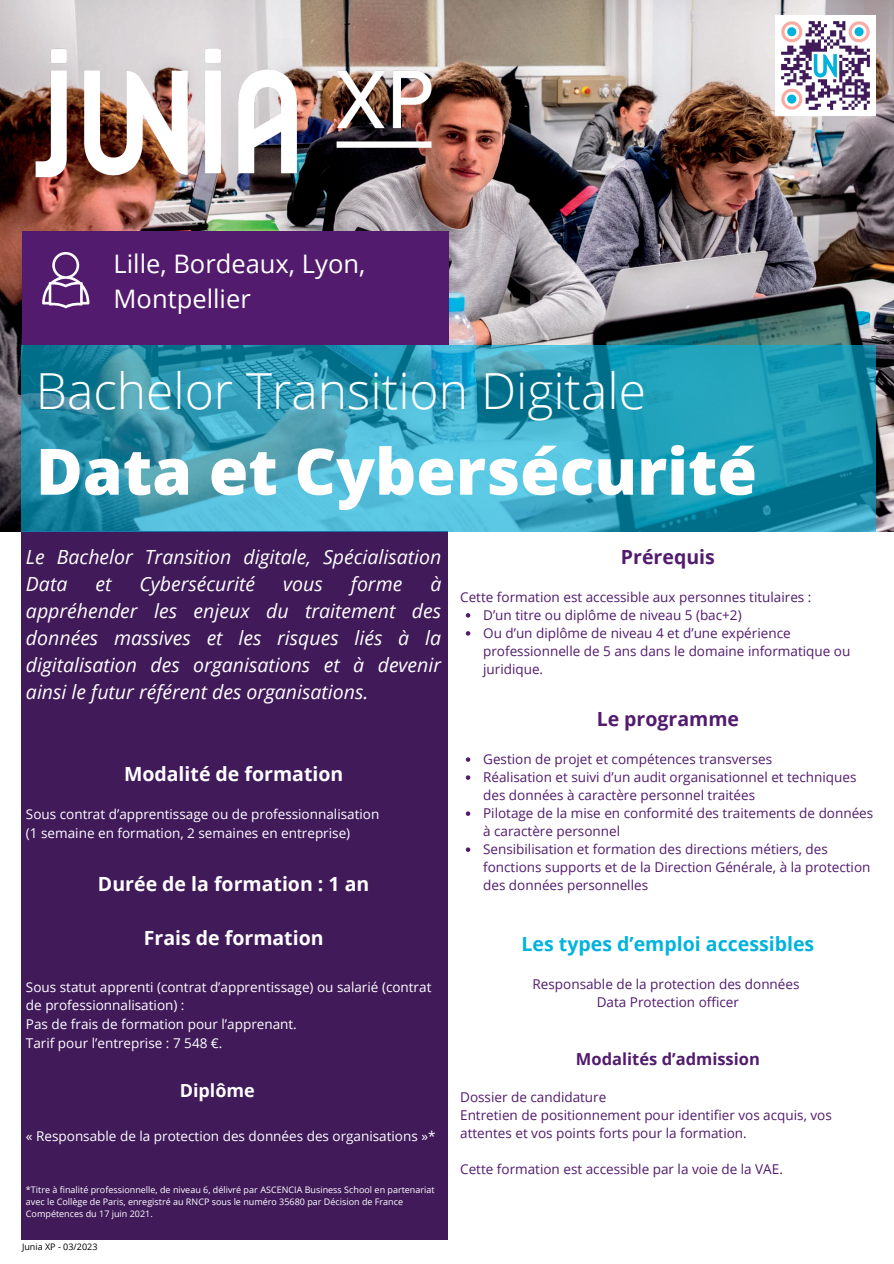
<style>
.page{position:relative;width:894px;height:1264px;background:#fff}
.page>*{position:absolute;margin:0;border:0;box-sizing:border-box;transform-origin:0 0}
.t1{font:800 64.05px "Open Sans";color:#fff}
.t2{font:300 49.65px "Open Sans";color:#fff}
.t3{font:25.5px/35px "Open Sans";color:#fff}
.t4{font:italic 19.5px/27px "Open Sans";color:#fff}
.t5{font:700 19.5px "Open Sans";color:#fff}
.t6{font:700 19.5px "Open Sans";color:#00b3dd}
.t7{font:700 19.5px "Open Sans";color:#521b6d}
.t8{font:700 18px "Open Sans";color:#fff}
.t9{font:700 16.5px "Open Sans";color:#521b6d}
.t10{font:13.5px/18px "Open Sans";color:#521b6d}
.t11{font:13.5px/18.8px "Open Sans";color:#fff}
.t12{font:9px/12px "Open Sans";color:#fff}
.t13{font:9px "Open Sans";color:#000}
</style>
<div class="page">
<img style="left:0;top:0;width:893px;height:531px">
<div style="left:21px;top:531px;width:426px;height:708px;background:#411a5a"></div>
<svg style="left:21px;top:345px;width:854px;height:186px;background:#2f9db7"></svg>
<div style="left:22px;top:232px;width:426px;height:113px;background:#521b6d"></div>
<img style="left:0;top:0;width:489px;height:232px">
<img style="left:774px;top:16px;width:101px;height:100px">
<svg style="left:42px;top:252px;width:47px;height:56px"></svg>
<svg style="left:465px;top:613px;width:5px;height:4px"></svg>
<svg style="left:465px;top:631px;width:5px;height:4px"></svg>
<svg style="left:465px;top:757px;width:5px;height:4px"></svg>
<svg style="left:465px;top:775px;width:5px;height:4px"></svg>
<svg style="left:465px;top:811px;width:5px;height:4px"></svg>
<svg style="left:465px;top:847px;width:5px;height:5px"></svg>
<h3 class="t3" style="left:113px;top:245px;width:253px">Lille, Bordeaux, Lyon,<br>Montpellier</h3>
<h2 class="t2" style="left:36px;top:356px;width:611px">Bachelor Transition Digitale</h2>
<h1 class="t1" style="left:36px;top:426px;width:722px">Data et Cybersécurité</h1>
<h3 class="t4" style="left:26px;top:543px;width:417px">Le Bachelor Transition digitale, Spécialisation<br>Data</h3>
<h3 class="t4" style="left:26px;top:570px;width:417px;text-align:justify;text-indent:404px">à appréhender les enjeux du traitement des données massives et les risques liés à la digitalisation des organisations et à devenir ainsi le futur référent des organisations.</h3>
<h3 class="t4" style="left:95px;top:570px;width:17px">et</h3>
<h3 class="t4" style="left:139px;top:570px;width:117px">Cybersécurité</h3>
<h3 class="t4" style="left:283px;top:570px;width:41px">vous</h3>
<h3 class="t4" style="left:351px;top:570px;width:53px">forme</h3>
<h3 class="t5" style="left:124px;top:759px;width:221px">Modalité de formation</h3>
<p class="t11" style="left:26px;top:804px;width:355px">Sous contrat d’apprentissage ou de professionnalisation (1 semaine en formation, 2 semaines en entreprise)</p>
<h3 class="t5" style="left:98px;top:870px;width:273px">Durée de la formation : 1 an</h3>
<h3 class="t5" style="left:144px;top:924px;width:181px">Frais de formation</h3>
<p class="t11" style="left:26px;top:977px;width:407px">Sous statut apprenti (contrat d’apprentissage) ou salarié (contrat de professionnalisation) :<br>Pas de frais de formation pour l’apprenant.<br>Tarif pour l’entreprise : 7 548 €.</p>
<h3 class="t8" style="left:180px;top:1077px;width:77px">Diplôme</h3>
<p class="t11" style="left:26px;top:1126px;width:411px">« Responsable de la protection des données des organisations »*</p>
<p class="t12" style="left:26px;top:1183px;width:410px">*Titre à finalité professionnelle, de niveau 6, délivré par ASCENCIA Business School en partenariat avec le Collège de Paris, enregistré au RNCP sous le numéro 35680 par Décision de France<br>Compétences du 17 juin 2021.</p>
<p class="t13" style="left:22px;top:1239px;width:77px">Junia XP - 03/2023</p>
<h3 class="t7" style="left:620px;top:542px;width:95px">Prérequis</h3>
<p class="t10" style="left:460px;top:587px;width:353px">Cette formation est accessible aux personnes titulaires :</p>
<p class="t10" style="left:483px;top:605px;width:368px">D’un titre ou diplôme de niveau 5 (bac+2)<br>Ou d’un diplôme de niveau 4 et d’une expérience professionnelle de 5 ans dans le domaine informatique ou juridique.</p>
<h3 class="t7" style="left:596px;top:705px;width:144px">Le programme</h3>
<p class="t10" style="left:483px;top:749px;width:391px">Gestion de projet et compétences transverses<br>Réalisation et suivi d’un audit organisationnel et techniques des données à caractère personnel traitées<br>Pilotage de la mise en conformité des traitements de données à caractère personnel<br>Sensibilisation et formation des directions métiers, des fonctions supports et de la Direction Générale, à la protection des données personnelles</p>
<h3 class="t6" style="left:521px;top:930px;width:294px">Les types d’emploi accessibles</h3>
<p class="t10" style="left:532px;top:975px;width:268px;text-align:center">Responsable de la protection des données<br>Data Protection officer</p>
<p class="t9" style="left:575px;top:1047px;width:185px">Modalités d’admission</p>
<p class="t10" style="left:460px;top:1087px;width:373px">Dossier de candidature<br>Entretien de positionnement pour identifier vos acquis, vos attentes et vos points forts pour la formation.</p>
<p class="t10" style="left:460px;top:1159px;width:324px">Cette formation est accessible par la voie de la VAE.</p>
</div>
